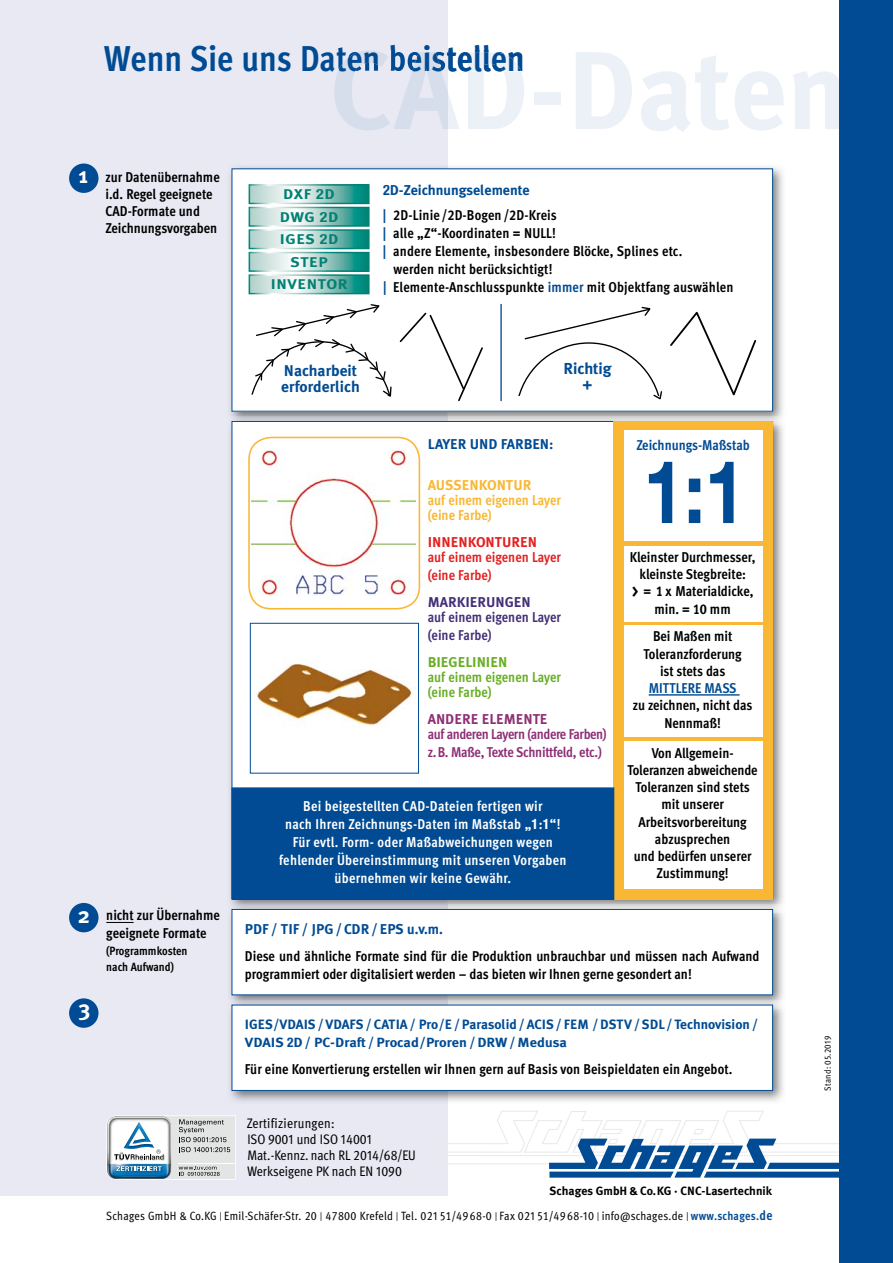
<style>
.page{position:relative;width:893px;height:1263px;background:#fff}
.page>*{position:absolute;margin:0;border:0;box-sizing:border-box;transform-origin:0 0}
.t1{font:700 87.45px "Helvetica Neue";color:#004b93;scale:.84 1}
.t2{font:700 condensed 36px "Meta Pro";color:#004b93}
.t3{font:700 22.5px "Meta Plus";color:#fff}
.t4{font:700 15.9px/16.5px "Meta Plus";color:#004b93;text-align:center}
.t5{font:700 15.6px/16px "Meta Plus";color:#004b93}
.t6{font:700 condensed 14.25px/17.2px "Meta Pro";color:#000;text-align:center}
.t7{font:700 14.25px/17.2px "Meta Cond";color:#000}
.t8{font:700 14.25px/18px "Meta Cond";letter-spacing:.02em;color:#fff;text-align:center}
.t9{font:700 14.25px "Meta Plus";letter-spacing:-.005em;color:#004b93}
.t10{font:700 14.25px/18px "Meta Cond";letter-spacing:-.03em;color:#8e2f76}
.t11{font:700 14.25px/15px "Meta Cond";color:#f9b734}
.t12{font:700 14.25px/18px "Meta Cond";color:#e32121}
.t13{font:700 14.25px/18px "Meta Cond";color:#443078}
.t14{font:700 14.25px/15px "Meta Cond";color:#67af24}
.t15{font:700 condensed 14.25px "Meta Pro";letter-spacing:-.005em;color:#004b93}
.t16{font:700 14.25px "Meta Plus";color:#8e2f76}
.t17{font:700 14.25px "Meta Plus";color:#e32121}
.t18{font:700 14.25px "Meta Plus";color:#f9b734}
.t19{font:700 14.25px "Meta Plus";color:#443078}
.t20{font:700 14.25px "Meta Plus";color:#67af24}
.t21{font:700 14.1px/22.5px "Meta Plus";letter-spacing:.035em;color:#008173;text-align:center;scale:1.14 1}
.t22{font:condensed 13.8px/16px "Meta Pro";color:#000}
.t23{font:700 13.5px "Meta Plus";color:#004b93}
.t24{font:700 13.35px "Meta Plus";color:#004b93;scale:1.09 1}
.t25{font:condensed 12px "Meta Pro";letter-spacing:.02em;color:#000}
.t26{font:700 12px "Meta Plus";color:#000}
.t27{font:700 12px/16.5px "Meta Cond";color:#000}
.t28{font:condensed 9px "Meta Pro";letter-spacing:.03em;color:#000}
.s1{font-family:"Helvetica Neue";font-stretch:condensed}
.s2{color:#004b93}
.s3{font-size:18px}
.s4{font-family:"Meta Plus";font-size:22.5px;color:#fff}
.s5{font-size:13.5px}
.s6{font-size:9px}
.s7{font-weight:700;color:#004b93}
.s8{font-weight:700;font-size:13.5px;color:#004b93}
</style>
<div class="page">
<div style="left:0;top:0;width:448px;height:1195px;background:#e8e9f3"></div>
<div style="left:448px;top:51px;width:74px;height:20px;background:linear-gradient(to bottom,#f3f7fa,#f4f7fb)"></div>
<svg style="left:334px;top:51px;width:114px;height:20px"></svg>
<svg style="left:448px;top:1110px;width:392px;height:68px"></svg>
<div style="left:840px;top:0;width:53px;height:1263px;background:#004b93"></div>
<svg style="left:106px;top:1115px;width:130px;height:65px"></svg>
<div style="left:69px;top:163px;width:30px;height:30px;background:#004b93;border-radius:50%"></div>
<img style="left:230px;top:167px;width:553px;height:249px">
<div style="left:232px;top:169px;width:541px;height:242px;background:#fff"></div>
<svg style="left:252px;top:187px;width:115px;height:14px;background:#a3cfc9"></svg>
<div style="left:249px;top:184px;width:121px;height:20px;border:2px solid #fff"></div>
<svg style="left:252px;top:210px;width:115px;height:14px;background:#a3cfc9"></svg>
<div style="left:249px;top:207px;width:121px;height:20px;border:2px solid #fff"></div>
<svg style="left:252px;top:232px;width:115px;height:14px;background:#a3cfc9"></svg>
<div style="left:249px;top:229px;width:121px;height:20px;border:2px solid #fff"></div>
<svg style="left:252px;top:255px;width:115px;height:14px;background:#a3cfc9"></svg>
<div style="left:249px;top:252px;width:121px;height:20px;border:2px solid #fff"></div>
<svg style="left:252px;top:277px;width:115px;height:14px;background:#a3cfc9"></svg>
<div style="left:249px;top:274px;width:121px;height:20px;border:2px solid #fff"></div>
<hr style="left:500px;top:304px;width:2px;height:97px;background:#004b93">
<svg style="left:518px;top:306px;width:238px;height:94px"></svg>
<svg style="left:251px;top:304px;width:232px;height:98px"></svg>
<img style="left:230px;top:416px;width:554px;height:685px">
<div style="left:232px;top:421px;width:541px;height:478px;background:#fff"></div>
<img style="left:251px;top:450px;width:165px;height:145px">
<img style="left:256px;top:663px;width:156px;height:62px">
<div style="left:250px;top:623px;width:169px;height:150px;border:1px solid #004b93"></div>
<div style="left:248px;top:437px;width:172px;height:172px;border:2px solid #f9b734;border-radius:22px"></div>
<div style="left:613px;top:421px;width:160px;height:478px;background:#f9b734"></div>
<div style="left:624px;top:430px;width:138px;height:111px;background:#fff"></div>
<div style="left:232px;top:788px;width:382px;height:111px;background:#004b93"></div>
<div style="left:69px;top:903px;width:30px;height:29px;background:#004b93;border-radius:50%"></div>
<svg style="left:106px;top:922px;width:28px;height:1px"></svg>
<img style="left:230px;top:904px;width:554px;height:8px">
<div style="left:232px;top:909px;width:541px;height:86px;background:#fff"></div>
<div style="left:232px;top:909px;width:541px;height:86px;border:1px solid #004b93"></div>
<div style="left:624px;top:546px;width:138px;height:75px;background:#fff"></div>
<div style="left:624px;top:625px;width:138px;height:112px;background:#fff"></div>
<div style="left:624px;top:741px;width:138px;height:147px;background:#fff"></div>
<hr style="left:649px;top:694px;width:91px;height:2px;background:#004b93">
<div style="left:69px;top:998px;width:30px;height:30px;background:#004b93;border-radius:50%"></div>
<img style="left:230px;top:1000px;width:554px;height:8px">
<div style="left:232px;top:1005px;width:541px;height:85px;background:#fff"></div>
<div style="left:232px;top:1005px;width:541px;height:86px;border:1px solid #004b93"></div>
<h2 class="t2" style="left:104px;top:31px;width:422px">Wenn Sie uns Daten beistellen</h2>
<h3 class="t3" style="left:79px;top:163px;width:11px">1</h3>
<p class="t7" style="left:106px;top:168px;width:116px">zur Datenübernahme i.d. Regel geeignete<br>CAD-Formate und<br>Zeichnungsvorgaben</p>
<p class="t21" style="left:271px;top:183px;width:69px">DXF <span class="s1">2</span>D<br>DWG <span class="s1">2</span>D<br>IGES <span class="s1">2</span>D<br>STEP<br>INVENTOR</p>
<p class="t9" style="left:383px;top:182px;width:148px"><span class="s1">2</span>D-Zeichnungselemente</p>
<p class="t6" style="left:383px;top:205px;width:175px"><span class="s2">|</span> 2D-Linie /2D-Bogen /2D-Kreis</p>
<p class="t6" style="left:383px;top:223px;width:175px"><span class="s2">|</span> alle „Z“-Koordinaten = NULL!</p>
<p class="t6" style="left:383px;top:241px;width:301px"><span class="s2">|</span> andere Elemente, insbesondere Blöcke, Splines etc.</p>
<p class="t6" style="left:394px;top:259px;width:160px">werden nicht berücksichtigt!</p>
<p class="t6" style="left:383px;top:277px;width:352px"><span class="s2">|</span> Elemente-Anschlusspunkte <span class="s2">immer</span> mit Objektfang auswählen</p>
<p class="t5" style="left:281px;top:363px;width:80px">Nacharbeit erforderlich</p>
<p class="t4" style="left:563px;top:360px;width:50px">Richtig +</p>
<p class="t9" style="left:428px;top:436px;width:127px">LAYER UND FARBEN:</p>
<p class="t18" style="left:428px;top:477px;width:105px">AUSSENKONTUR</p>
<p class="t11" style="left:428px;top:492px;width:135px">auf einem eigenen Layer (eine Farbe)</p>
<p class="t17" style="left:428px;top:534px;width:111px">INNENKONTUREN</p>
<p class="t12" style="left:428px;top:548px;width:135px">auf einem eigenen Layer (eine Farbe)</p>
<p class="t19" style="left:428px;top:594px;width:105px">MARKIERUNGEN</p>
<p class="t13" style="left:428px;top:608px;width:135px">auf einem eigenen Layer (eine Farbe)</p>
<p class="t20" style="left:428px;top:654px;width:81px">BIEGELINIEN</p>
<p class="t14" style="left:428px;top:669px;width:135px">auf einem eigenen Layer (eine Farbe)</p>
<p class="t16" style="left:428px;top:711px;width:121px">ANDERE ELEMENTE</p>
<p class="t10" style="left:428px;top:725px;width:180px">auf anderen Layern (andere Farben) z.B. Maße, Texte Schnittfeld, etc.)</p>
<p class="t8" style="left:279px;top:797px;width:289px">Bei beigestellten CAD-Dateien fertigen wir<br>nach Ihren Zeichnungs-Daten im Maßstab „<span class="s1">1</span>:<span class="s1">1</span>“!<br>Für evtl. Form- oder Maßabweichungen wegen fehlender Übereinstimmung mit unseren Vorgaben übernehmen wir keine Gewähr.</p>
<p class="t15" style="left:636px;top:434px;width:115px">Zeichnungs-Maßstab</p>
<h1 class="t1" style="left:643px;top:423px;width:123px">1:1</h1>
<p class="t6" style="left:630px;top:547px;width:127px">Kleinster Durchmesser, kleinste Stegbreite:<br><span class="s3">&gt;</span> = 1 x Materialdicke, min. = 10 mm</p>
<p class="t6" style="left:643px;top:627px;width:100px">Bei Maßen mit<br>Toleranzforderung ist stets das</p>
<p class="t15" style="left:649px;top:677px;width:90px">MITTLERE MASS</p>
<p class="t6" style="left:633px;top:696px;width:121px">zu zeichnen, nicht das<br>Nennmaß!</p>
<p class="t6" style="left:628px;top:743px;width:132px">Von Allgemein-<br>Toleranzen abweichende<br>Toleranzen sind stets mit unserer<br>Arbeitsvorbereitung abzusprechen<br>und bedürfen unserer<br>Zustimmung!</p>
<p class="t7" style="left:106px;top:906px;width:115px;line-height:18px;text-indent:-28px"><span class="s4">2</span> nicht zur Übernahme geeignete Formate</p>
<p class="t27" style="left:106px;top:942px;width:83px">(Programmkosten nach Aufwand)</p>
<h3 class="t3" style="left:79px;top:996px;width:13px">3</h3>
<p class="t9" style="left:245px;top:920px;width:200px">PDF / TIF / JPG/CDR/EPS u.v.m.</p>
<p class="t7" style="left:245px;top:946px;width:516px;line-height:18px">Diese und ähnliche Formate sind für die Produktion unbrauchbar und müssen nach Aufwand programmiert oder digitalisiert werden – das bieten wir Ihnen gerne gesondert an!</p>
<p class="t23" style="left:245px;top:1016px;width:515px">IGES/VDAIS/VDAFS/CATIA / Pro/E/Parasolid/ ACIS/ FEM /DSTV/SDL/Technovision/</p>
<p class="t24" style="left:245px;top:1034px;width:297px">VDAIS <span class="s1">2</span>D<span class="s5">/</span> PC-Draft <span class="s5">/</span> Procad/Proren <span class="s5">/</span>DRW<span class="s5">/</span>Medusa</p>
<p class="t7" style="left:245px;top:1060px;width:489px">Für eine Konvertierung erstellen wir Ihnen gern auf Basis von Beispieldaten ein Angebot.</p>
<p class="t22" style="left:247px;top:1114px;width:171px">Zertifizierungen:<br>ISO 9001 und ISO 14001<br>Mat.-Kennz. nach RL 2014/68/EU<br>Werkseigene PK nach EN 1090</p>
<p class="t26" style="left:550px;top:1184px;width:224px">Schages GmbH &amp; Co.KG · CNC-Lasertechnik</p>
<p class="t25" style="left:106px;top:1207px;width:668px">Schages GmbH &amp; Co.KG <span class="s6">|</span> Emil-Schäfer-Str. 20 <span class="s6">|</span> 47800 Krefeld <span class="s6">|</span> Tel. 021 51/4968-0 <span class="s6">|</span> Fax 021 51/4968-10 <span class="s6">|</span> info@schages.de <span class="s6">|</span> <span class="s7">www.schages.</span><span class="s8">de</span></p>
<p class="t28" style="left:821px;top:1091px;width:56px;rotate:-90deg">Stand: 05.2019</p>
</div>
